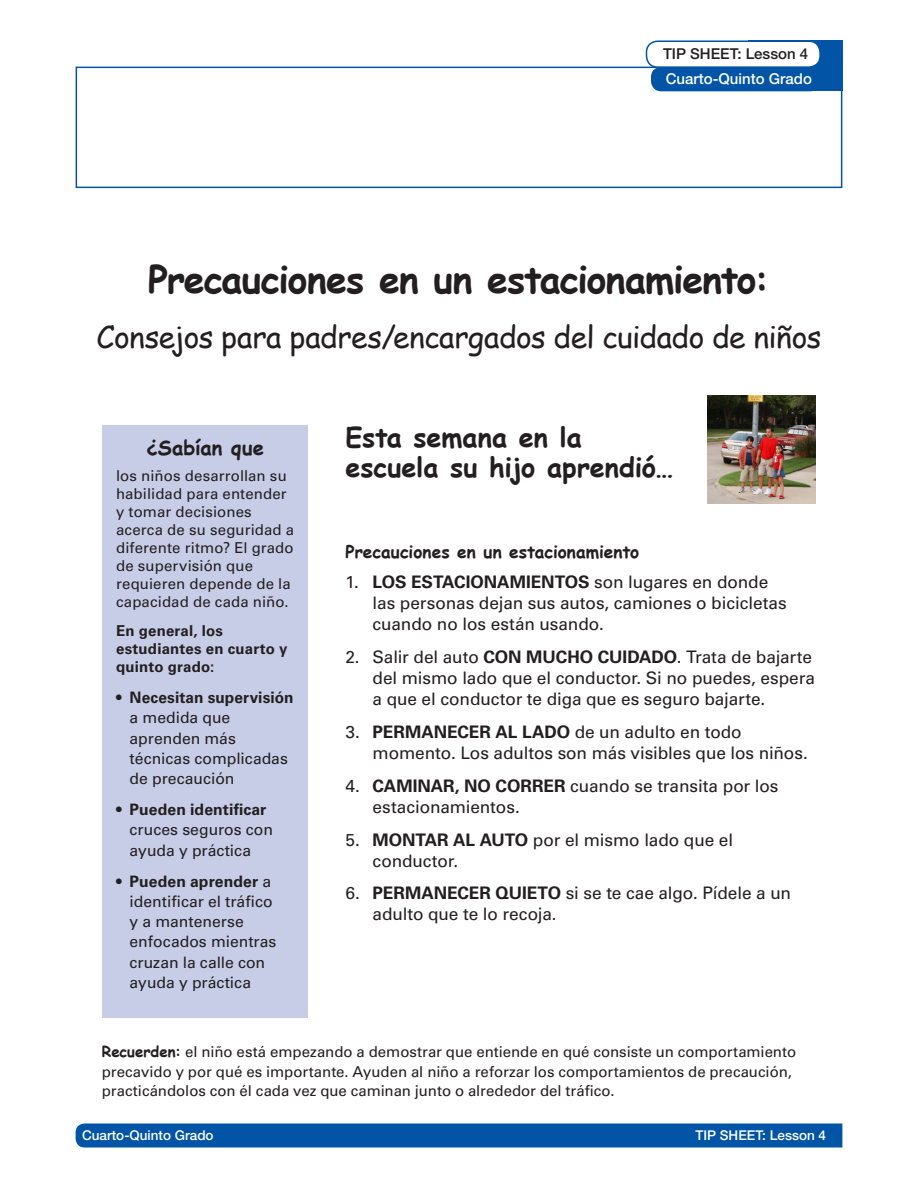
<style>
.page{position:relative;width:918px;height:1188px;background:#fff}
.page>*{position:absolute;margin:0;border:0;box-sizing:border-box;transform-origin:0 0}
.t1{font:700 37.5px "Comic Sans MS";letter-spacing:-.03em;color:#231f20}
.TitleSub{font:30px "Comic Sans MS";letter-spacing:-.02em;color:#231f20}
.t2{font:700 27px/30px "Comic Sans MS";letter-spacing:-.005em;color:#231f20}
.Sidebar___Title{font:700 20.25px "Comic Sans MS";letter-spacing:.005em;color:#231f20}
.Instruction{font:17.25px/21px "Univers LT Std";letter-spacing:-.005em;color:#231f20}
.Subhead{font:700 17.25px "Comic Sans MS";letter-spacing:-.005em;color:#231f20}
.t3{font:15.75px/20.2px "Univers LT Std";color:#231f20}
.Remember{font:15px/19.5px "Univers LT Std";color:#231f20}
.Sidebar___Copy{font:15px/18px "Univers LT Std";letter-spacing:.01em;color:#231f20}
.Sidebar___Copy-2{font:700 15px/18px "Univers LT Std";letter-spacing:.01em;color:#231f20}
.t4{font:500 15px "Helvetica Neue LT Std";color:#fff}
.t5{font:500 15px "Helvetica Neue LT Std";color:#231f20}
.t6{font:500 13.5px "Helvetica Neue LT Std";color:#fff}
.s1{font-weight:700}
.s2{font-family:"Comic Sans MS";font-weight:700}
</style>
<div class="page">
<div style="left:103px;top:425px;width:205px;height:593px;background:#c7cde7"></div>
<img style="left:708px;top:395px;width:108px;height:108px">
<div style="left:76px;top:67px;width:766px;height:121px;border:2px solid #0154a6"></div>
<div style="left:748px;top:40px;width:94px;height:51px;background:#0154a6"></div>
<div style="left:651px;top:67px;width:170px;height:24px;background:#0154a6;border-radius:10px"></div>
<div style="left:646px;top:41px;width:174px;height:26px;background:#fff;border-radius:11px"></div>
<div style="left:646px;top:40px;width:175px;height:28px;border:2px solid #0154a6;border-radius:11px"></div>
<div style="left:76px;top:1124px;width:766px;height:24px;background:#0154a6"></div>
<p class="t5" style="left:663px;top:45px;width:147px">TIP SHEET: Lesson 4</p>
<p class="t4" style="left:666px;top:70px;width:148px">Cuarto-Quinto Grado</p>
<p class="t1" style="left:148px;top:252px;width:623px">Precauciones en un estacionamiento:</p>
<p class="TitleSub" style="left:97px;top:315px;width:726px">Consejos para padres/encargados del cuidado de niños</p>
<p class="Sidebar___Title" style="left:147px;top:432px;width:119px">¿Sabían que</p>
<p class="Sidebar___Copy" style="left:116px;top:467px;width:180px">los niños desarrollan su habilidad para entender y tomar decisiones acerca de su seguridad a diferente ritmo? El grado de supervisión que requieren depende de la capacidad de cada niño.</p>
<p class="Sidebar___Copy-2" style="left:116px;top:622px;width:173px">En general, los estudiantes en cuarto y quinto grado:</p>
<p class="t3" style="left:130px;top:688px;width:166px;text-indent:-14px">• <span class="s1">Necesitan supervisión </span>a medida que aprenden más técnicas complicadas de precaución</p>
<p class="t3" style="left:130px;top:800px;width:145px;text-indent:-14px">• <span class="s1">Pueden identificar </span>cruces seguros con ayuda y práctica</p>
<p class="t3" style="left:130px;top:871px;width:148px;text-indent:-14px">• <span class="s1">Pueden aprender</span> a identificar el tráfico y a mantenerse enfocados mientras cruzan la calle con ayuda y práctica</p>
<p class="t2" style="left:346px;top:422px;width:329px">Esta semana en la escuela su hijo aprendió…</p>
<p class="Subhead" style="left:346px;top:539px;width:295px">Precauciones en un estacionamiento</p>
<p class="Instruction" style="left:373px;top:572px;width:416px;text-indent:-27px">1. <span class="s1">LOS ESTACIONAMIENTOS</span> son lugares en donde las personas dejan sus autos, camiones o bicicletas cuando no los están usando.</p>
<p class="Instruction" style="left:373px;top:646px;width:444px;text-indent:-27px">2. Salir del auto <span class="s1">CON MUCHO CUIDADO</span>. Trata de bajarte del mismo lado que el conductor. Si no puedes, espera a que el conductor te diga que es seguro bajarte.</p>
<p class="Instruction" style="left:373px;top:721px;width:437px;text-indent:-27px">3. <span class="s1">PERMANECER AL LADO</span> de un adulto en todo momento. Los adultos son más visibles que los niños.</p>
<p class="Instruction" style="left:373px;top:775px;width:407px;text-indent:-27px">4. <span class="s1">CAMINAR, NO CORRER</span> cuando se transita por los estacionamientos.</p>
<p class="Instruction" style="left:373px;top:829px;width:362px;text-indent:-27px">5. <span class="s1">MONTAR AL AUTO</span> por el mismo lado que el conductor.</p>
<p class="Instruction" style="left:373px;top:883px;width:420px;text-indent:-27px">6. <span class="s1">PERMANECER QUIETO</span> si se te cae algo. Pídele a un adulto que te lo recoja.</p>
<p class="Remember" style="left:102px;top:1042px;width:696px"><span class="s2">Recuerden:</span> el niño está empezando a demostrar que entiende en qué consiste un comportamiento precavido y por qué es importante. Ayuden al niño a reforzar los comportamientos de precaución, practicándolos con él cada vez que caminan junto o alrededor del tráfico.</p>
<p class="t6" style="left:82px;top:1127px;width:133px">Cuarto-Quinto Grado</p>
<p class="t6" style="left:695px;top:1127px;width:132px">TIP SHEET: Lesson 4</p>
</div>
